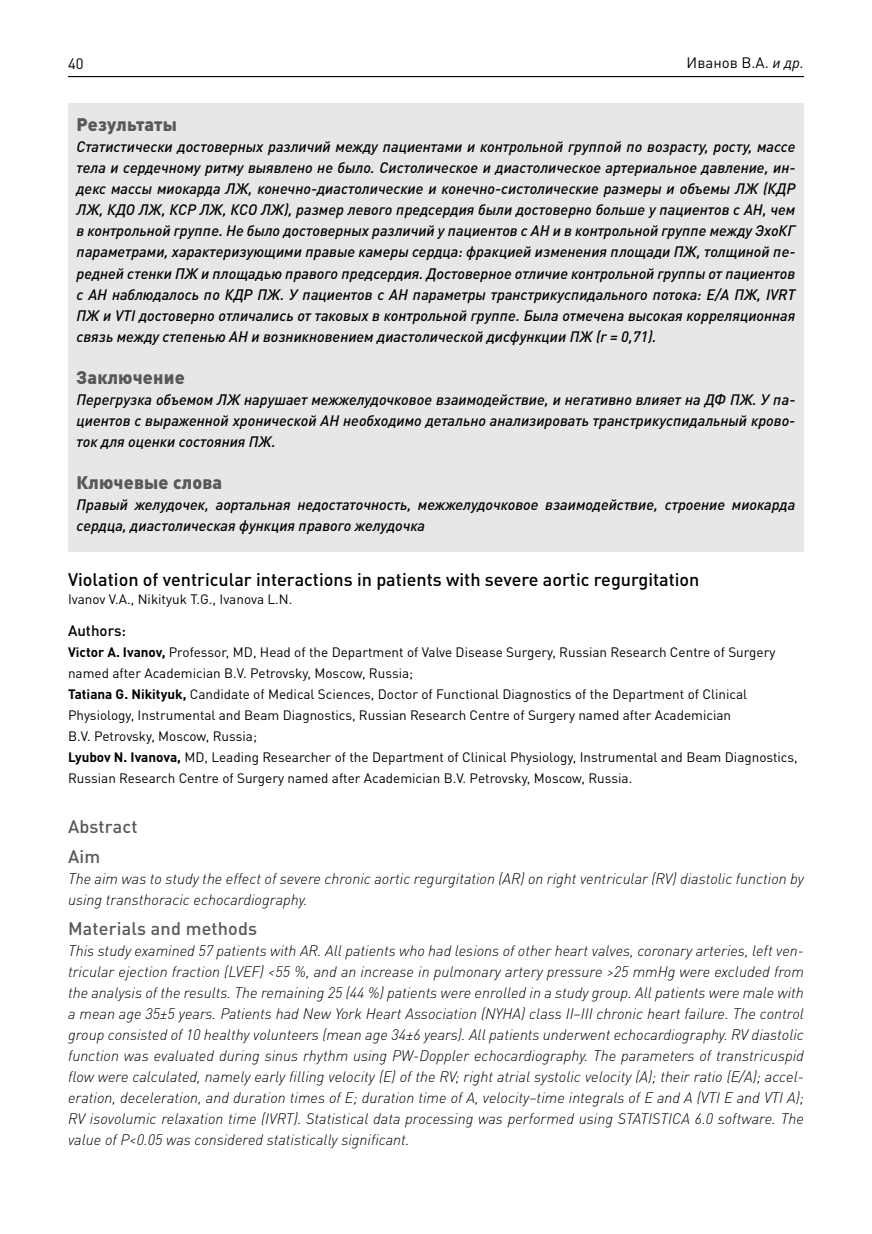
<style>
.page{position:relative;width:872px;height:1234px;background:#fff}
.page>*{position:absolute;margin:0;border:0;box-sizing:border-box;transform-origin:0 0}
.t1{font:500 18px "DIN Pro";color:#000}
.t2{font:900 18px "DIN Pro";letter-spacing:.01em;color:#58595b}
.t3{font:500 18px/29.5px "DIN Pro";letter-spacing:.01em;color:#58595b}
.t4{font:italic 500 15px/21px "DIN Pro";color:#000;text-align:justify}
.t5{font:italic 300 15px/21px "DIN Pro";color:#000}
.t6{font:15px "DIN Pro";color:#000}
.t7{font:500 15px "DIN Pro";color:#000}
.t8{font:13.5px/21px "DIN Pro";color:#000}
.s1{font-style:italic}
.s2{font-weight:700}
</style>
<div class="page">
<hr style="left:68px;top:76px;width:736px;height:1px;background:#000">
<div style="left:68px;top:103px;width:736px;height:448px;background:#e6e7e8"></div>
<p class="t6" style="left:68px;top:52px;width:17px">40</p>
<p class="t6" style="left:686px;top:50px;width:119px">Иванов В.А. <span class="s1">и др.</span></p>
<p class="t2" style="left:77px;top:109px;width:102px">Результаты</p>
<p class="t4" style="left:77px;top:135px;width:720px">Статистически достоверных различий между пациентами и контрольной группой по возрасту, росту, массе тела и сердечному ритму выявлено не было. Систолическое и диастолическое артериальное давление, ин&shy;декс массы миокарда ЛЖ, конечно-диастолические и конечно-систолические размеры и объемы ЛЖ (КДР ЛЖ, КДО ЛЖ, КСР ЛЖ, КСО ЛЖ), размер левого предсердия были достоверно больше у пациентов с АН, чем в контрольной группе. Не было достоверных различий у пациентов с АН и в контрольной группе между ЭхоКГ параметрами, характеризующими правые камеры сердца: фракцией изменения площади ПЖ, толщиной пе&shy;редней стенки ПЖ и площадью правого предсердия. Достоверное отличие контрольной группы от пациентов с АН наблюдалось по КДР ПЖ. У пациентов с АН параметры транстрикуспидального потока: E/A ПЖ, IVRT ПЖ и VTI достоверно отличались от таковых в контрольной группе. Была отмечена высокая корреляционная связь между степенью АН и возникновением диастолической дисфункции ПЖ (r = 0,71).</p>
<p class="t2" style="left:77px;top:361px;width:110px">Заключение</p>
<p class="t4" style="left:77px;top:387px;width:720px">Перегрузка объемом ЛЖ нарушает межжелудочковое взаимодействие, и негативно влияет на ДФ ПЖ. У па&shy;циентов с выраженной хронической АН необходимо детально анализировать транстрикуспидальный крово&shy;ток для оценки состояния ПЖ.</p>
<p class="t2" style="left:77px;top:466px;width:147px">Ключевые слова</p>
<p class="t4" style="left:77px;top:492px;width:720px">Правый желудочек, аортальная недостаточность, межжелудочковое взаимодействие, строение миокарда сердца, диастолическая функция правого желудочка</p>
<p class="t1" style="left:68px;top:565px;width:633px">Violation of ventricular interactions in patients with severe aortic regurgitation</p>
<p class="t8" style="left:68px;top:587px;width:226px">Ivanov V.A., Nikityuk T.G., Ivanova L.N.</p>
<p class="t7" style="left:68px;top:618px;width:60px">Authors:</p>
<p class="t8" style="left:68px;top:640px;width:731px"><span class="s2">Victor A. Ivanov,</span> Professor, MD, Head of the Department of Valve Disease Surgery, Russian Research Centre of Surgery named after Academician B.V. Petrovsky, Moscow, Russia;<br><span class="s2">Tatiana G. Nikityuk,</span> Candidate of Medical Sciences, Doctor of Functional Diagnostics of the Department of Clinical Physiology, Instrumental and Beam Diagnostics, Russian Research Centre of Surgery named after Academician<br>B.V. Petrovsky, Moscow, Russia;<br><span class="s2">Lyubov N. Ivanova,</span> MD, Leading Researcher of the Department of Clinical Physiology, Instrumental and Beam Diagnostics, Russian Research Centre of Surgery named after Academician B.V. Petrovsky, Moscow, Russia.</p>
<p class="t3" style="left:68px;top:810px;width:71px">Abstract<br>Aim</p>
<p class="t5" style="left:68px;top:866px;width:737px">The aim was to study the effect of severe chronic aortic regurgitation (AR) on right ventricular (RV) diastolic function by using transthoracic echocardiography.</p>
<p class="t3" style="left:68px;top:911px;width:191px">Materials and methods</p>
<p class="t5" style="left:68px;top:938px;width:737px;text-align:justify">This study examined 57 patients with AR. All patients who had lesions of other heart valves, coronary arteries, left ven&shy;tricular ejection fraction (LVEF) &lt;55 %, and an increase in pulmonary artery pressure &gt;25 mmHg were excluded from the analysis of the results. The remaining 25 (44 %) patients were enrolled in a study group. All patients were male with a mean age 35±5 years. Patients had New York Heart Association (NYHA) class II–III chronic heart failure. The control group consisted of 10 healthy volunteers (mean age 34±6 years). All patients underwent echocardiography. RV diastolic function was evaluated during sinus rhythm using PW-Doppler echocardiography. The parameters of transtricuspid flow were calculated, namely early filling velocity (E) of the RV; right atrial systolic velocity (A); their ratio (E/A); accel&shy;eration, deceleration, and duration times of E; duration time of A, velocity–time integrals of E and A (VTI E and VTI A); RV isovolumic relaxation time (IVRT). Statistical data processing was performed using STATISTICA 6.0 software. The value of P&lt;0.05 was considered statistically significant.</p>
</div>
